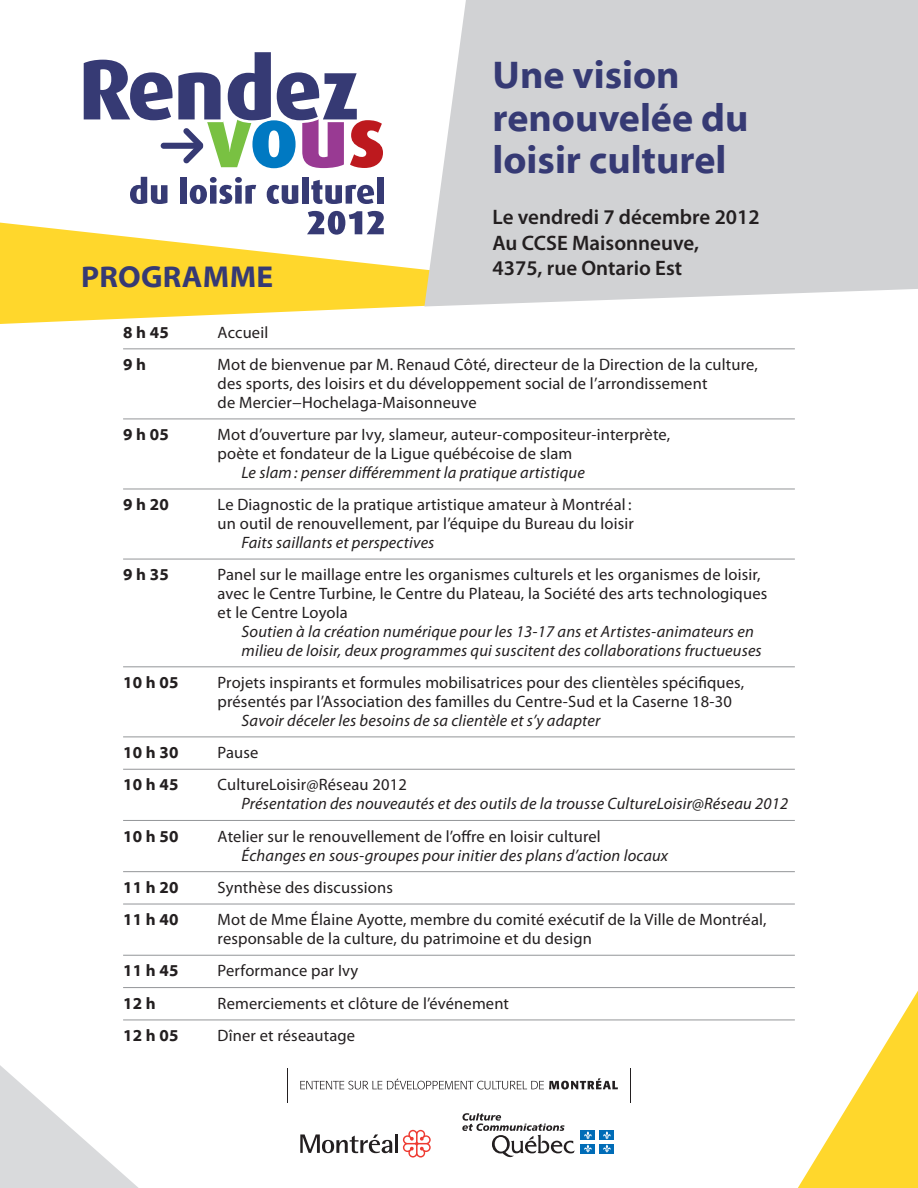
<style>
.page{position:relative;width:918px;height:1188px;background:#fff}
.page>*{position:absolute;margin:0;border:0;box-sizing:border-box;transform-origin:0 0}
.t1{font:700 39px/42px "Myriad Web Pro";color:#363a74}
.t2{font:700 30.45px "Myriad Web Pro";letter-spacing:.01em;color:#363a74}
.t3{font:600 21px/25.5px "Myriad Pro";color:#231f20}
.t4{font:16.5px/18.9px "Myriad Pro";letter-spacing:.01em;color:#231f20}
.t5{font:italic 16.5px/18.9px "Myriad Pro";letter-spacing:.01em;color:#231f20}
.t6{font:700 16.5px "Myriad Web Pro";letter-spacing:.01em;color:#231f20}
</style>
<div class="page">
<svg style="left:0;top:223px;width:432px;height:101px;fill:#ffd72c"></svg>
<svg style="left:424px;top:0;width:494px;height:306px;background:#d4d5d6"></svg>
<svg style="left:0;top:1065px;width:138px;height:123px"></svg>
<svg style="left:130px;top:177px;width:37px;height:27px"></svg>
<div style="left:180px;top:177px;width:7px;height:27px;background:#363a74"></div>
<svg style="left:190px;top:177px;width:66px;height:27px"></svg>
<svg style="left:267px;top:185px;width:31px;height:19px"></svg>
<div style="left:302px;top:177px;width:6px;height:27px;background:#363a74"></div>
<svg style="left:311px;top:180px;width:63px;height:24px"></svg>
<div style="left:377px;top:177px;width:7px;height:27px;background:#363a74"></div>
<svg style="left:307px;top:211px;width:77px;height:24px"></svg>
<svg style="left:83px;top:52px;width:300px;height:116px"></svg>
<svg style="left:798px;top:991px;width:120px;height:197px"></svg>
<hr style="left:123px;top:348px;width:672px;height:1px;background:#939598">
<hr style="left:123px;top:419px;width:672px;height:1px;background:#939598">
<hr style="left:123px;top:489px;width:672px;height:1px;background:#939598">
<hr style="left:123px;top:559px;width:672px;height:1px;background:#939598">
<hr style="left:123px;top:666px;width:672px;height:1px;background:#939598">
<hr style="left:123px;top:737px;width:672px;height:1px;background:#939598">
<hr style="left:123px;top:769px;width:672px;height:1px;background:#939598">
<hr style="left:123px;top:820px;width:672px;height:1px;background:#939598">
<hr style="left:123px;top:871px;width:672px;height:1px;background:#939598">
<hr style="left:123px;top:904px;width:672px;height:1px;background:#939598">
<hr style="left:123px;top:955px;width:672px;height:1px;background:#939598">
<hr style="left:123px;top:987px;width:672px;height:1px;background:#939598">
<hr style="left:123px;top:1020px;width:672px;height:1px;background:#939598">
<svg style="left:300px;top:1078px;width:318px;height:12px"></svg>
<hr style="left:288px;top:1068px;width:1px;height:35px;background:#231f20">
<hr style="left:630px;top:1068px;width:1px;height:35px;background:#231f20">
<svg style="left:300px;top:1134px;width:92px;height:19px"></svg>
<hr style="left:395px;top:1134px;width:3px;height:19px;background:#231f20">
<svg style="left:403px;top:1130px;width:28px;height:28px"></svg>
<svg style="left:462px;top:1113px;width:113px;height:44px"></svg>
<div style="left:581px;top:1131px;width:14px;height:9px;background:#006cb7"></div>
<svg style="left:584px;top:1131px;width:8px;height:8px"></svg>
<div style="left:600px;top:1131px;width:14px;height:9px;background:#006cb7"></div>
<svg style="left:603px;top:1131px;width:8px;height:8px"></svg>
<div style="left:581px;top:1144px;width:14px;height:9px;background:#006cb7"></div>
<svg style="left:584px;top:1145px;width:8px;height:8px"></svg>
<div style="left:600px;top:1144px;width:14px;height:9px;background:#006cb7"></div>
<svg style="left:603px;top:1145px;width:8px;height:8px"></svg>
<h2 class="t2" style="left:81px;top:260px;width:194px">PROGRAMME</h2>
<h1 class="t1" style="left:493px;top:55px;width:257px">Une vision renouvelée du loisir culturel</h1>
<p class="t3" style="left:493px;top:205px;width:269px">Le vendredi 7 décembre 2012<br>Au CCSE Maisonneuve,<br>4375, rue Ontario Est</p>
<p class="t6" style="left:123px;top:323px;width:47px">8 h 45</p>
<p class="t4" style="left:218px;top:323px;width:52px">Accueil</p>
<p class="t6" style="left:123px;top:355px;width:25px">9 h</p>
<p class="t4" style="left:218px;top:355px;width:542px">Mot de bienvenue par M. Renaud Côté, directeur de la Direction de la culture, des sports, des loisirs et du développement social de l’arrondissement<br>de Mercier−Hochelaga-Maisonneuve</p>
<p class="t6" style="left:123px;top:426px;width:47px">9 h 05</p>
<p class="t4" style="left:218px;top:425px;width:454px">Mot d’ouverture par Ivy, slameur, auteur-compositeur-interprète, poète et fondateur de la Ligue québécoise de slam</p>
<p class="t5" style="left:242px;top:463px;width:345px">Le slam : penser différemment la pratique artistique</p>
<p class="t6" style="left:123px;top:496px;width:47px">9 h 20</p>
<p class="t4" style="left:218px;top:496px;width:418px">Le Diagnostic de la pratique artistique amateur à Montréal : un outil de renouvellement, par l’équipe du Bureau du loisir</p>
<p class="t5" style="left:242px;top:533px;width:194px">Faits saillants et perspectives</p>
<p class="t6" style="left:123px;top:566px;width:47px">9 h 35</p>
<p class="t4" style="left:218px;top:566px;width:551px">Panel sur le maillage entre les organismes culturels et les organismes de loisir, avec le Centre Turbine, le Centre du Plateau, la Société des arts technologiques et le Centre Loyola</p>
<p class="t5" style="left:242px;top:622px;width:522px">Soutien à la création numérique pour les 13-17 ans et Artistes-animateurs en milieu de loisir, deux programmes qui suscitent des collaborations fructueuses</p>
<p class="t6" style="left:123px;top:673px;width:57px">10 h 05</p>
<p class="t4" style="left:218px;top:673px;width:528px">Projets inspirants et formules mobilisatrices pour des clientèles spécifiques, présentés par l’Association des familles du Centre-Sud et la Caserne 18-30</p>
<p class="t5" style="left:242px;top:711px;width:360px">Savoir déceler les besoins de sa clientèle et s’y adapter</p>
<p class="t6" style="left:123px;top:744px;width:57px">10 h 30</p>
<p class="t4" style="left:218px;top:743px;width:42px">Pause</p>
<p class="t6" style="left:123px;top:776px;width:57px">10 h 45</p>
<p class="t4" style="left:218px;top:776px;width:191px">CultureLoisir@Réseau 2012</p>
<p class="t5" style="left:242px;top:795px;width:548px">Présentation des nouveautés et des outils de la trousse CultureLoisir@Réseau 2012</p>
<p class="t6" style="left:123px;top:827px;width:57px">10 h 50</p>
<p class="t4" style="left:218px;top:827px;width:385px">Atelier sur le renouvellement de l’offre en loisir culturel</p>
<p class="t5" style="left:242px;top:846px;width:428px">Échanges en sous-groupes pour initier des plans d’action locaux</p>
<p class="t6" style="left:123px;top:878px;width:57px">11 h 20</p>
<p class="t4" style="left:218px;top:878px;width:177px">Synthèse des discussions</p>
<p class="t6" style="left:123px;top:911px;width:57px">11 h 40</p>
<p class="t4" style="left:218px;top:911px;width:550px">Mot de Mme Élaine Ayotte, membre du comité exécutif de la Ville de Montréal, responsable de la culture, du patrimoine et du design</p>
<p class="t6" style="left:123px;top:962px;width:57px">11 h 45</p>
<p class="t4" style="left:218px;top:962px;width:142px">Performance par Ivy</p>
<p class="t6" style="left:123px;top:994px;width:34px">12 h</p>
<p class="t4" style="left:218px;top:994px;width:293px">Remerciements et clôture de l’événement</p>
<p class="t6" style="left:123px;top:1027px;width:57px">12 h 05</p>
<p class="t4" style="left:218px;top:1027px;width:139px">Dîner et réseautage</p>
</div>
